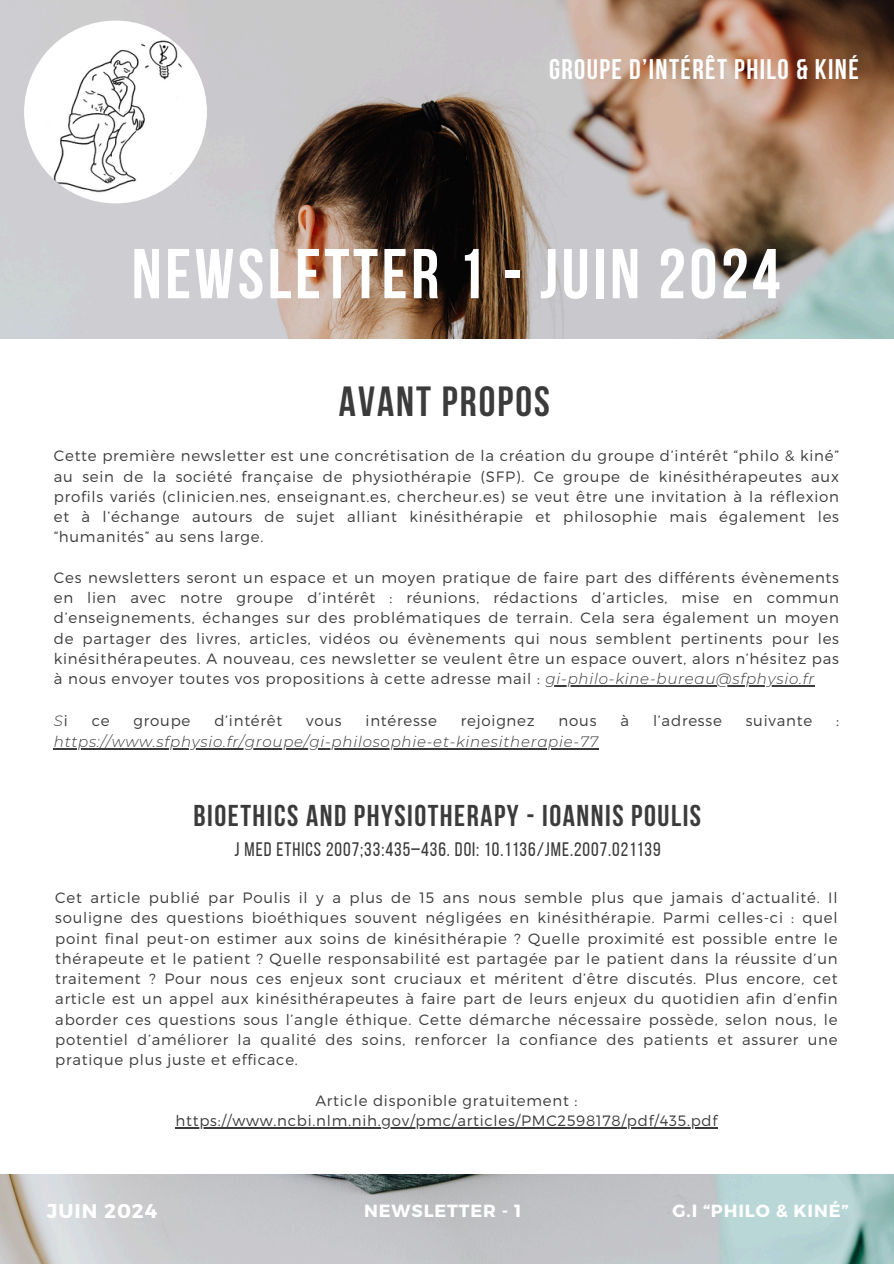
<style>
.page{position:relative;width:894px;height:1264px;background:#fff}
.page>*{position:absolute;margin:0;border:0;box-sizing:border-box;transform-origin:0 0}
.t1{font:700 70.35px "Bebas Neue";letter-spacing:.05em;color:#fff}
.t2{font:700 42px "Bebas Neue";letter-spacing:.05em;color:#3b3b3b}
.t3{font:700 30px "Bebas Neue";letter-spacing:.05em;color:#3b3b3b}
.t4{font:700 28.2px "Bebas Neue";letter-spacing:.05em;color:#fff}
.t5{font:700 19.8px "Montserrat";letter-spacing:.05em;color:#fff}
.t6{font:19.5px "Bebas Neue";letter-spacing:.05em;color:#3b3b3b}
.t7{font:700 17.55px "Montserrat";letter-spacing:.05em;color:#fff}
.t8{font:300 15px/20.2px "Montserrat";letter-spacing:.05em;color:#3b3b3b;text-align:justify}
.t9{font:italic 300 15px "Montserrat";letter-spacing:.05em;color:#3b3b3b}
.s1{font-style:italic}
.s2{font-style:normal}
</style>
<div class="page">
<img style="left:0;top:0;width:893px;height:1263px">
<div style="left:0;top:339px;width:893px;height:834px;background:#fff"></div>
<img style="left:24px;top:21px;width:183px;height:182px;border-radius:50%">
<hr style="left:545px;top:685px;width:270px;height:1px;background:#3b3b3b">
<hr style="left:54px;top:748px;width:544px;height:1px;background:#3b3b3b">
<hr style="left:175px;top:1127px;width:543px;height:1px;background:#3b3b3b">
<h4 class="t4" style="left:549px;top:58px;width:311px">GROUPE D’INTÉRÊT PHILO &amp; KINÉ</h4>
<h3 class="t1" style="left:132px;top:245px;width:649px">NEWSLETTER 1 - JUIN 2024</h3>
<h1 class="t2" style="left:339px;top:384px;width:213px">AVANT PROPOS</h1>
<h2 class="t8" style="left:54px;top:445px;width:786px">Cette première newsletter est une concrétisation de la création du groupe d’intérêt “philo &amp; kiné” au sein de la société française de physiothérapie (SFP). Ce groupe de kinésithérapeutes aux profils variés (clinicien.nes, enseignant.es, chercheur.es) se veut être une invitation à la réflexion et à l’échange autours de sujet alliant kinésithérapie et philosophie mais également les “humanités” au sens large.</h2>
<p class="t8" style="left:54px;top:566px;width:786px">Ces newsletters seront un espace et un moyen pratique de faire part des différents évènements en lien avec notre groupe d’intérêt : réunions, rédactions d’articles, mise en commun d’enseignements, échanges sur des problématiques de terrain. Cela sera également un moyen de partager des livres, articles, vidéos ou évènements qui nous semblent pertinents pour les kinésithérapeutes. A nouveau, ces newsletter se veulent être un espace ouvert, alors n’hésitez pas à nous envoyer toutes vos propositions à cette adresse mail : <span class="s1">gi-philo-kine-bureau@sfphysio.fr</span></p>
<p class="t9" style="left:54px;top:711px;width:15px">S<span class="s2">i</span></p>
<p class="t8" style="left:92px;top:709px;width:19px">ce</p>
<p class="t8" style="left:133px;top:709px;width:58px">groupe</p>
<p class="t8" style="left:214px;top:709px;width:69px">d’intérêt</p>
<p class="t8" style="left:306px;top:709px;width:37px">vous</p>
<p class="t8" style="left:365px;top:709px;width:73px">intéresse</p>
<p class="t8" style="left:461px;top:709px;width:75px">rejoignez</p>
<p class="t8" style="left:558px;top:709px;width:39px">nous</p>
<p class="t8" style="left:620px;top:709px;width:10px">à</p>
<p class="t8" style="left:652px;top:709px;width:70px">l’adresse</p>
<p class="t8" style="left:745px;top:709px;width:68px">suivante</p>
<p class="t8" style="left:835px;top:709px;width:4px">:</p>
<p class="t9" style="left:54px;top:732px;width:545px">https://www.sfphysio.fr/groupe/gi-philosophie-et-kinesitherapie-77</p>
<h3 class="t3" style="left:193px;top:803px;width:509px">BIOETHICS AND PHYSIOTHERAPY - IOANNIS POULIS</h3>
<h3 class="t6" style="left:234px;top:841px;width:427px">J MED ETHICS 2007;33:435–436. DOI: 10.1136/JME.2007.021139</h3>
<h6 class="t8" style="left:55px;top:886px;width:783px">Cet article publié par Poulis il y a plus de 15 ans nous semble plus que jamais d’actualité. Il souligne des questions bioéthiques souvent négligées en kinésithérapie. Parmi celles-ci : quel point final peut-on estimer aux soins de kinésithérapie ? Quelle proximité est possible entre le thérapeute et le patient ? Quelle responsabilité est partagée par le patient dans la réussite d’un traitement ? Pour nous ces enjeux sont cruciaux et méritent d’être discutés. Plus encore, cet article est un appel aux kinésithérapeutes à faire part de leurs enjeux du quotidien afin d’enfin aborder ces questions sous l’angle éthique. Cette démarche nécessaire possède, selon nous, le potentiel d’améliorer la qualité des soins, renforcer la confiance des patients et assurer une pratique plus juste et efficace.</h6>
<h6 class="t8" style="left:175px;top:1089px;width:543px;text-align:center">Article disponible gratuitement : https://www.ncbi.nlm.nih.gov/pmc/articles/PMC2598178/pdf/435.pdf</h6>
<h5 class="t5" style="left:47px;top:1197px;width:112px">JUIN 2024</h5>
<p class="t7" style="left:364px;top:1199px;width:159px">NEWSLETTER - 1</p>
<p class="t7" style="left:672px;top:1199px;width:178px">G.I “PHILO &amp; KINÉ”</p>
</div>
